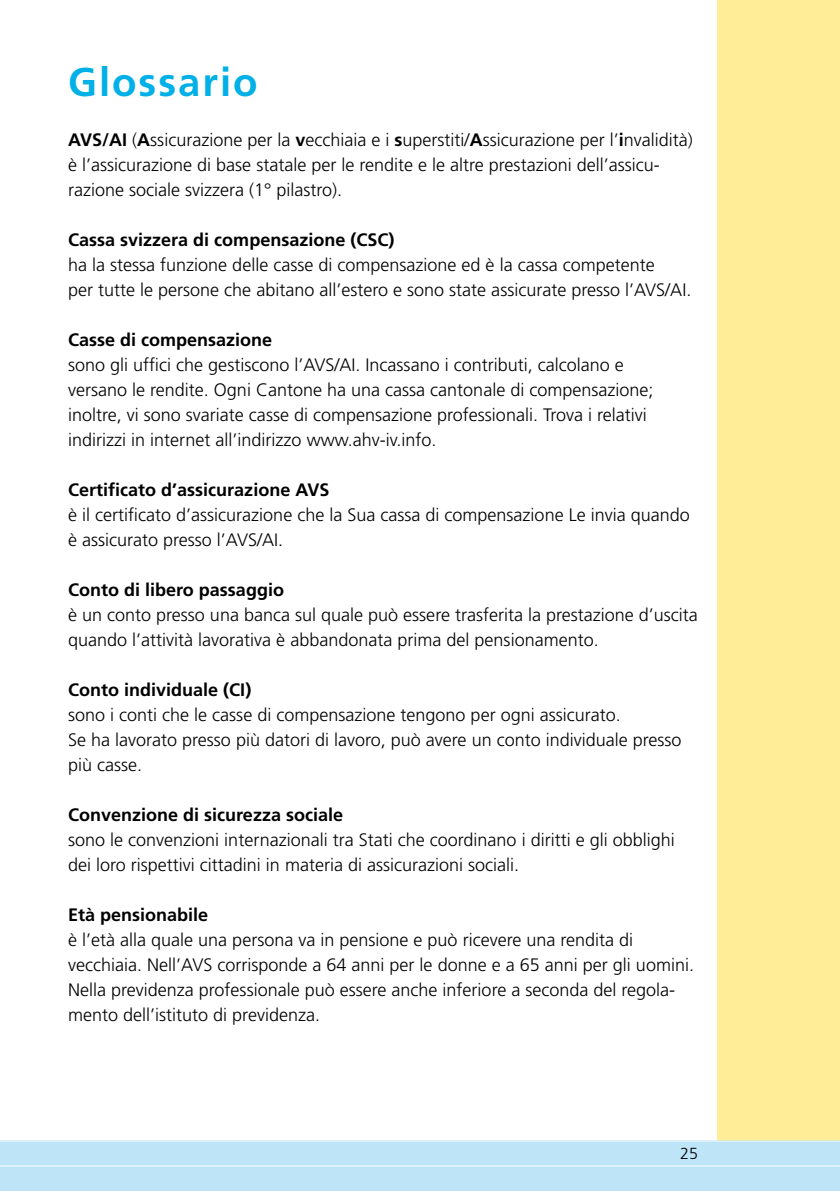
<style>
.page{position:relative;width:840px;height:1191px;background:#fff}
.page>*{position:absolute;margin:0;border:0;box-sizing:border-box;transform-origin:0 0}
.t1{font:700 40px "Frutiger";letter-spacing:.05em;color:#00b0e6}
.t2{font:300 18px/25px "Frutiger";color:#000}
.t3{font:700 18px "Frutiger";color:#000}
.t4{font:300 16px "Frutiger";color:#000}
.s1{font-weight:700}
</style>
<div class="page">
<div style="left:717px;top:0;width:122px;height:1141px;background:#ffed98"></div>
<div style="left:0;top:1141px;width:839px;height:50px;background:#bde4f7"></div>
<hr style="left:0;top:1140px;width:839px;height:1px;background:#fff">
<hr style="left:0;top:1165px;width:839px;height:1px;background:#fff">
<h1 class="t1" style="left:68px;top:58px;width:191px">Glossario</h1>
<p class="t2" style="left:68px;top:127px;width:626px"><span class="s1">AVS/AI</span> (<span class="s1">A</span>ssicurazione per la <span class="s1">v</span>ecchiaia e i <span class="s1">s</span>uperstiti/<span class="s1">A</span>ssicurazione per l’<span class="s1">i</span>nvalidità) è l’assicurazione di base statale per le rendite e le altre prestazioni dell’assicu&shy;razione sociale svizzera (1° pilastro).</p>
<p class="t3" style="left:68px;top:229px;width:328px">Cassa svizzera di compensazione (CSC)</p>
<p class="t2" style="left:68px;top:252px;width:624px">ha la stessa funzione delle casse di compensazione ed è la cassa competente<br>per tutte le persone che abitano all’estero e sono state assicurate presso l’AVS/AI.</p>
<p class="t3" style="left:68px;top:329px;width:206px">Casse di compensazione</p>
<p class="t2" style="left:68px;top:352px;width:586px">sono gli uffici che gestiscono l’AVS/AI. Incassano i contributi, calcolano e versano le rendite. Ogni Cantone ha una cassa cantonale di compensazione; inoltre, vi sono svariate casse di compensazione professionali. Trova i relativi indirizzi in internet all’indirizzo www.ahv-iv.info.</p>
<p class="t3" style="left:68px;top:479px;width:263px">Certificato d’assicurazione AVS</p>
<p class="t2" style="left:68px;top:502px;width:623px">è il certificato d’assicurazione che la Sua cassa di compensazione Le invia quando è assicurato presso l’AVS/AI.</p>
<p class="t3" style="left:68px;top:579px;width:217px">Conto di libero passaggio</p>
<p class="t2" style="left:68px;top:602px;width:631px">è un conto presso una banca sul quale può essere trasferita la prestazione d’uscita quando l’attività lavorativa è abbandonata prima del pensionamento.</p>
<p class="t3" style="left:68px;top:679px;width:185px">Conto individuale (CI)</p>
<p class="t2" style="left:68px;top:702px;width:614px">sono i conti che le casse di compensazione tengono per ogni assicurato.<br>Se ha lavorato presso più datori di lavoro, può avere un conto individuale presso più casse.</p>
<p class="t3" style="left:68px;top:804px;width:276px">Convenzione di sicurezza sociale</p>
<p class="t2" style="left:68px;top:827px;width:608px">sono le convenzioni internazionali tra Stati che coordinano i diritti e gli obblighi dei loro rispettivi cittadini in materia di assicurazioni sociali.</p>
<p class="t3" style="left:68px;top:904px;width:142px">Età pensionabile</p>
<p class="t2" style="left:68px;top:927px;width:627px">è l’età alla quale una persona va in pensione e può ricevere una rendita di vecchiaia. Nell’AVS corrisponde a 64 anni per le donne e a 65 anni per gli uomini.<br>Nella previdenza professionale può essere anche inferiore a seconda del regola&shy;mento dell’istituto di previdenza.</p>
<p class="t4" style="left:680px;top:1144px;width:19px">25</p>
</div>
